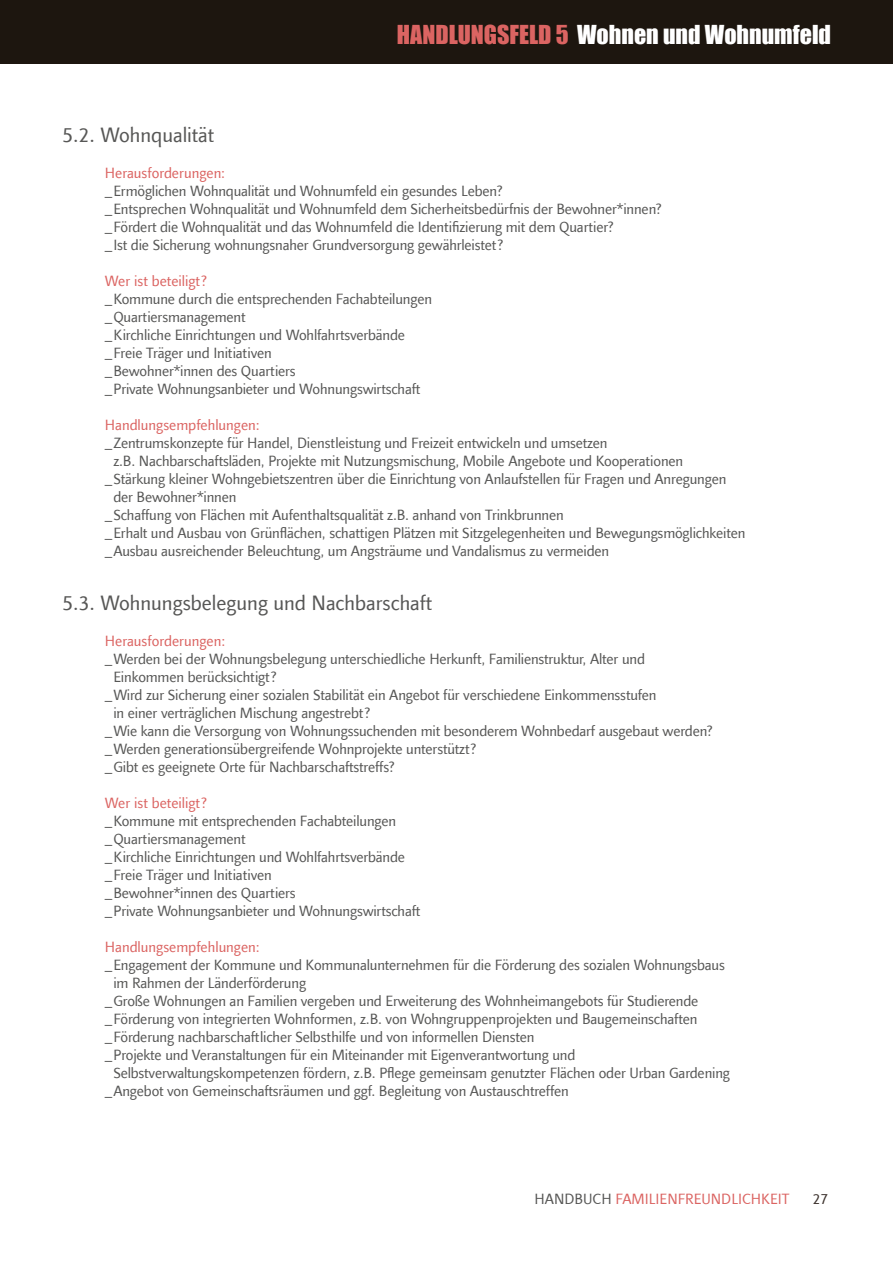
<style>
.page{position:relative;width:893px;height:1263px;background:#fff}
.page>*{position:absolute;margin:0;border:0;box-sizing:border-box;transform-origin:0 0}
.t1{font:24px "Impact";color:#fff}
.t2{font:21px "Finnegan LT Com";color:#575756}
.t3{font:15px/18px "Finnegan LT Com";letter-spacing:-.01em;color:#575756}
.t4{font:15px "Finnegan LT Com";color:#db6462}
.t5{font:15px "Finnegan LT Com";color:#3c322d}
.s1{color:#db6462}
.s2{color:#575756}
</style>
<div class="page">
<div style="left:0;top:0;width:893px;height:64px;background:#1d160f"></div>
<h1 class="t1" style="left:397px;top:16px;width:436px"><span class="s1">HANDLUNGSFELD 5</span> Wohnen und Wohnumfeld</h1>
<h2 class="t2" style="left:62px;top:123px;width:153px">5.2. Wohnqualität</h2>
<p class="t4" style="left:105px;top:164px;width:122px">Herausforderungen:</p>
<p class="t3" style="left:105px;top:182px;width:558px">_Ermöglichen Wohnqualität und Wohnumfeld ein gesundes Leben?<br>_Entsprechen Wohnqualität und Wohnumfeld dem Sicherheitsbedürfnis der Bewohner*innen? _Fördert die Wohnqualität und das Wohnumfeld die Identifizierung mit dem Quartier?<br>_Ist die Sicherung wohnungsnaher Grundversorgung gewährleistet?</p>
<p class="t4" style="left:105px;top:272px;width:103px">Wer ist beteiligt?</p>
<p class="t3" style="left:105px;top:290px;width:329px">_Kommune durch die entsprechenden Fachabteilungen _Quartiersmanagement<br>_Kirchliche Einrichtungen und Wohlfahrtsverbände _Freie Träger und Initiativen<br>_Bewohner*innen des Quartiers<br>_Private Wohnungsanbieter und Wohnungswirtschaft</p>
<p class="t4" style="left:105px;top:416px;width:156px">Handlungsempfehlungen:</p>
<p class="t3" style="left:105px;top:434px;width:504px">_Zentrumskonzepte für Handel, Dienstleistung und Freizeit entwickeln und umsetzen</p>
<p class="t3" style="left:113px;top:452px;width:571px">z.B. Nachbarschaftsläden, Projekte mit Nutzungsmischung, Mobile Angebote und Kooperationen</p>
<p class="t3" style="left:105px;top:470px;width:623px">_Stärkung kleiner Wohngebietszentren über die Einrichtung von Anlaufstellen für Fragen und Anregungen</p>
<p class="t3" style="left:113px;top:488px;width:125px">der Bewohner*innen</p>
<p class="t3" style="left:105px;top:506px;width:460px">_Schaffung von Flächen mit Aufenthaltsqualität z.B. anhand von Trinkbrunnen</p>
<p class="t3" style="left:105px;top:524px;width:642px">_Erhalt und Ausbau von Grünflächen, schattigen Plätzen mit Sitzgelegenheiten und Bewegungsmöglichkeiten</p>
<p class="t3" style="left:105px;top:542px;width:506px">_Ausbau ausreichender Beleuchtung, um Angsträume und Vandalismus zu vermeiden</p>
<h2 class="t2" style="left:62px;top:591px;width:371px">5.3. Wohnungsbelegung und Nachbarschaft</h2>
<p class="t4" style="left:105px;top:632px;width:122px">Herausforderungen:</p>
<p class="t3" style="left:105px;top:650px;width:542px">_Werden bei der Wohnungsbelegung unterschiedliche Herkunft, Familienstruktur, Alter und</p>
<p class="t3" style="left:113px;top:668px;width:164px">Einkommen berücksichtigt?</p>
<p class="t3" style="left:105px;top:686px;width:553px">_Wird zur Sicherung einer sozialen Stabilität ein Angebot für verschiedene Einkommensstufen</p>
<p class="t3" style="left:113px;top:704px;width:258px">in einer verträglichen Mischung angestrebt?</p>
<p class="t3" style="left:105px;top:722px;width:609px">_Wie kann die Versorgung von Wohnungssuchenden mit besonderem Wohnbedarf ausgebaut werden?</p>
<p class="t3" style="left:105px;top:740px;width:373px">_Werden generationsübergreifende Wohnprojekte unterstützt?</p>
<p class="t3" style="left:105px;top:758px;width:291px">_Gibt es geeignete Orte für Nachbarschaftstreffs?</p>
<p class="t4" style="left:105px;top:794px;width:103px">Wer ist beteiligt?</p>
<p class="t3" style="left:105px;top:812px;width:317px">_Kommune mit entsprechenden Fachabteilungen _Quartiersmanagement<br>_Kirchliche Einrichtungen und Wohlfahrtsverbände _Freie Träger und Initiativen<br>_Bewohner*innen des Quartiers<br>_Private Wohnungsanbieter und Wohnungswirtschaft</p>
<p class="t4" style="left:105px;top:938px;width:156px">Handlungsempfehlungen:</p>
<p class="t3" style="left:105px;top:956px;width:622px">_Engagement der Kommune und Kommunalunternehmen für die Förderung des sozialen Wohnungsbaus</p>
<p class="t3" style="left:113px;top:974px;width:194px">im Rahmen der Länderförderung</p>
<p class="t3" style="left:105px;top:992px;width:595px">_Große Wohnungen an Familien vergeben und Erweiterung des Wohnheimangebots für Studierende</p>
<p class="t3" style="left:105px;top:1010px;width:594px">_Förderung von integrierten Wohnformen, z.B. von Wohngruppenprojekten und Baugemeinschaften</p>
<p class="t3" style="left:105px;top:1028px;width:431px">_Förderung nachbarschaftlicher Selbsthilfe und von informellen Diensten</p>
<p class="t3" style="left:105px;top:1046px;width:472px">_Projekte und Veranstaltungen für ein Miteinander mit Eigenverantwortung und</p>
<p class="t3" style="left:113px;top:1064px;width:618px">Selbstverwaltungskompetenzen fördern, z.B. Pflege gemeinsam genutzter Flächen oder Urban Gardening</p>
<p class="t3" style="left:105px;top:1082px;width:465px">_Angebot von Gemeinschaftsräumen und ggf. Begleitung von Austauschtreffen</p>
<p class="t4" style="left:535px;top:1190px;width:256px"><span class="s2">HANDBUCH</span> FAMILIENFREUNDLICHKEIT</p>
<p class="t5" style="left:813px;top:1190px;width:17px">27</p>
</div>
